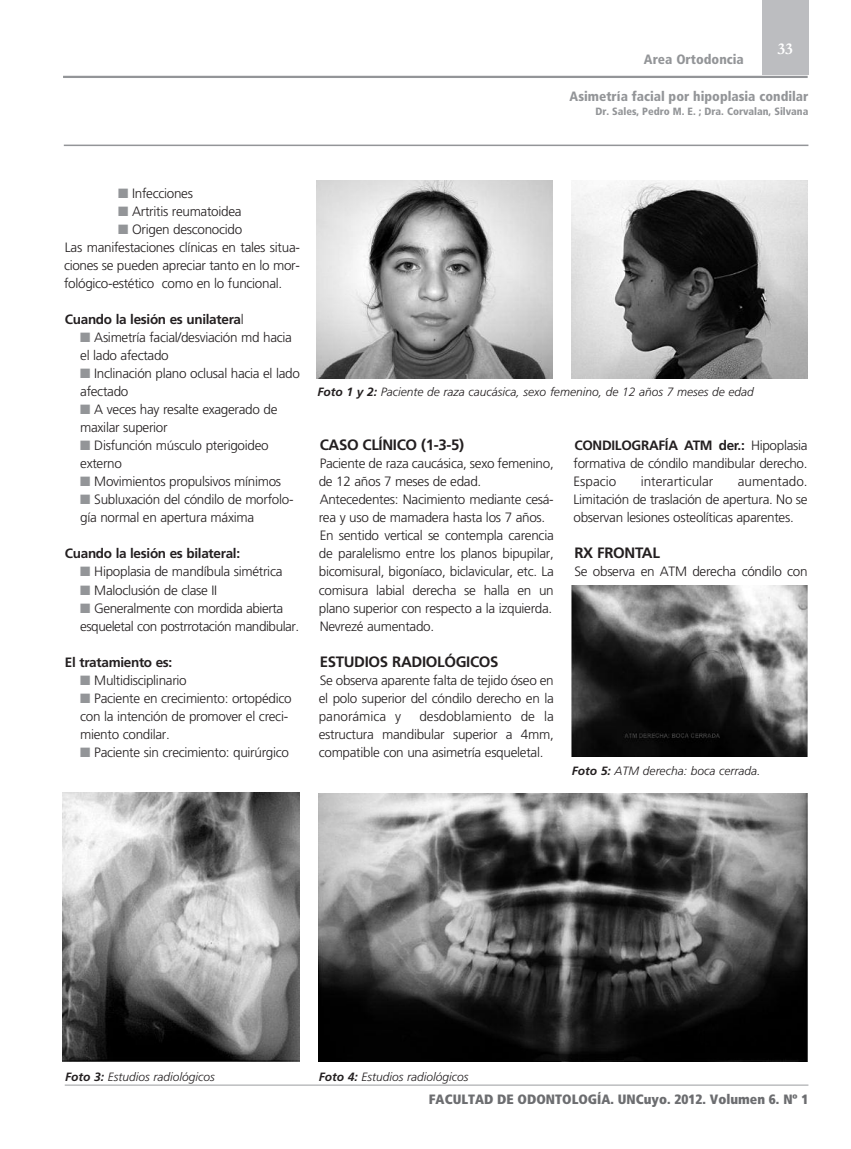
<style>
.page{position:relative;width:851px;height:1149px;background:#fff}
.page>*{position:absolute;margin:0;border:0;box-sizing:border-box;transform-origin:0 0}
.t1{font:700 16.5px "Garamond";color:#fff}
.t2{font:700 15px "Frutiger";letter-spacing:-.02em;color:#231f20}
.t3{font:300 13.5px/18px "Frutiger";letter-spacing:-.02em;color:#231f20}
.t4{font:700 13.5px "Frutiger";letter-spacing:-.02em;color:#231f20}
.t5{font:900 condensed 13.5px "Frutiger 77";color:#939598}
.t6{font:13.5px "Frutiger 87 Cond Extra Blk";color:#6c6d70}
.t7{font:300 13.5px "Frutiger";color:#231f20}
.t8{font:italic 300 12px "Frutiger";color:#231f20}
.t9{font:900 condensed 10.5px "Frutiger 77";color:#939598}
.s1{color:#939598}
.s2{font-weight:300}
.s3{font-weight:700}
</style>
<div class="page">
<div style="left:761px;top:0;width:47px;height:75px;background:#bcbdc0"></div>
<hr style="left:65px;top:1084px;width:743px;height:1px;background:#bcbdc0">
<hr style="left:63px;top:76px;width:744px;height:2px;background:#939598">
<hr style="left:64px;top:144px;width:744px;height:2px;background:#939598">
<img style="left:317px;top:180px;width:236px;height:198px">
<img style="left:571px;top:180px;width:236px;height:198px">
<img style="left:63px;top:792px;width:236px;height:268px">
<img style="left:318px;top:793px;width:489px;height:267px">
<img style="left:571px;top:585px;width:236px;height:171px">
<p class="t1" style="left:777px;top:39px;width:17px">33</p>
<p class="t5" style="left:644px;top:51px;width:101px">Area Ortodoncia</p>
<p class="t5" style="left:569px;top:88px;width:240px">Asimetría facial por hipoplasia condilar</p>
<p class="t9" style="left:595px;top:104px;width:214px">Dr. Sales, Pedro M. E. ; Dra. Corvalan, Silvana</p>
<p class="t3" style="left:118px;top:184px;width:76px"><span class="s1">■</span> Infecciones</p>
<p class="t3" style="left:118px;top:202px;width:125px"><span class="s1">■</span> Artritis reumatoidea</p>
<p class="t3" style="left:64px;top:220px;width:237px;text-indent:54px"><span class="s1">■</span> Origen desconocido<br>Las manifestaciones clínicas en tales situa&shy;ciones se pueden apreciar tanto en lo mor&shy;fológico-estético como en lo funcional.</p>
<p class="t4" style="left:65px;top:314px;width:180px">Cuando la lesión es unilatera<span class="s2">l</span></p>
<p class="t3" style="left:80px;top:328px;width:213px"><span class="s1">■</span> Asimetría facial/desviación md hacia el lado afectado</p>
<p class="t3" style="left:80px;top:364px;width:221px"><span class="s1">■</span> Inclinación plano oclusal hacia el lado afectado</p>
<p class="t3" style="left:80px;top:400px;width:199px"><span class="s1">■</span> A veces hay resalte exagerado de maxilar superior</p>
<p class="t3" style="left:80px;top:436px;width:190px"><span class="s1">■</span> Disfunción músculo pterigoideo externo</p>
<p class="t3" style="left:80px;top:472px;width:202px"><span class="s1">■</span> Movimientos propulsivos mínimos</p>
<p class="t3" style="left:80px;top:490px;width:215px"><span class="s1">■</span> Subluxación del cóndilo de morfolo&shy;gía normal en apertura máxima</p>
<p class="t4" style="left:65px;top:548px;width:177px">Cuando la lesión es bilateral:</p>
<p class="t3" style="left:80px;top:562px;width:204px"><span class="s1">■</span> Hipoplasia de mandíbula simétrica</p>
<p class="t3" style="left:80px;top:580px;width:138px"><span class="s1">■</span> Maloclusión de clase II</p>
<p class="t3" style="left:80px;top:598px;width:221px"><span class="s1">■</span> Generalmente con mordida abierta esqueletal con postrrotación mandibular.</p>
<p class="t4" style="left:65px;top:656px;width:109px">El tratamiento es:</p>
<p class="t3" style="left:80px;top:670px;width:108px"><span class="s1">■</span> Multidisciplinario</p>
<p class="t3" style="left:80px;top:688px;width:213px"><span class="s1">■</span> Paciente en crecimiento: ortopédico con la intención de promover el creci&shy;miento condilar.</p>
<p class="t3" style="left:80px;top:742px;width:210px"><span class="s1">■</span> Paciente sin crecimiento: quirúrgico</p>
<p class="t8" style="left:317px;top:385px;width:438px"><span class="s3">Foto 1 y 2:</span> Paciente de raza caucásica, sexo femenino, de 12 años 7 meses de edad</p>
<p class="t2" style="left:319px;top:439px;width:146px">CASO CLÍNICO (1-3-5)</p>
<p class="t3" style="left:319px;top:454px;width:236px">Paciente de raza caucásica, sexo femenino, de 12 años 7 meses de edad.<br>Antecedentes: Nacimiento mediante cesá&shy;rea y uso de mamadera hasta los 7 años.<br>En sentido vertical se contempla carencia de paralelismo entre los planos bipupilar, bicomisural, bigoníaco, biclavicular, etc. La comisura labial derecha se halla en un plano superior con respecto a la izquierda.<br>Nevrezé aumentado.</p>
<p class="t2" style="left:319px;top:655px;width:180px">ESTUDIOS RADIOLÓGICOS</p>
<p class="t3" style="left:319px;top:670px;width:236px;text-align:justify">Se observa aparente falta de tejido óseo en el polo superior del cóndilo derecho en la panorámica y</p>
<p class="t3" style="left:319px;top:706px;width:236px;text-align:justify;text-indent:101px">desdoblamiento de la estructura mandibular superior a 4mm, compatible con una asimetría esqueletal.</p>
<p class="t3" style="left:573px;top:436px;width:235px;text-align:justify"><span class="s3">CONDILOGRAFÍA ATM der.:</span> Hipoplasia formativa de cóndilo mandibular derecho.<br>Espacio</p>
<p class="t3" style="left:573px;top:472px;width:235px;text-align:justify;text-indent:164px">aumentado.<br>Limitación de traslación de apertura. No se observan lesiones osteolíticas aparentes.</p>
<p class="t2" style="left:574px;top:547px;width:87px">RX FRONTAL</p>
<p class="t3" style="left:574px;top:562px;width:234px">Se observa en ATM derecha cóndilo con</p>
<p class="t7" style="left:640px;top:474px;width:74px">interarticular</p>
<p class="t8" style="left:572px;top:763px;width:190px"><span class="s3">Foto 5:</span> ATM derecha: boca cerrada.</p>
<p class="t8" style="left:65px;top:1069px;width:151px"><span class="s3">Foto 3:</span> Estudios radiológicos</p>
<p class="t8" style="left:319px;top:1069px;width:151px"><span class="s3">Foto 4:</span> Estudios radiológicos</p>
<p class="t6" style="left:429px;top:1090px;width:381px">FACULTAD DE ODONTOLOGÍA. UNCuyo. 2012. Volumen 6. Nº 1</p>
</div>
